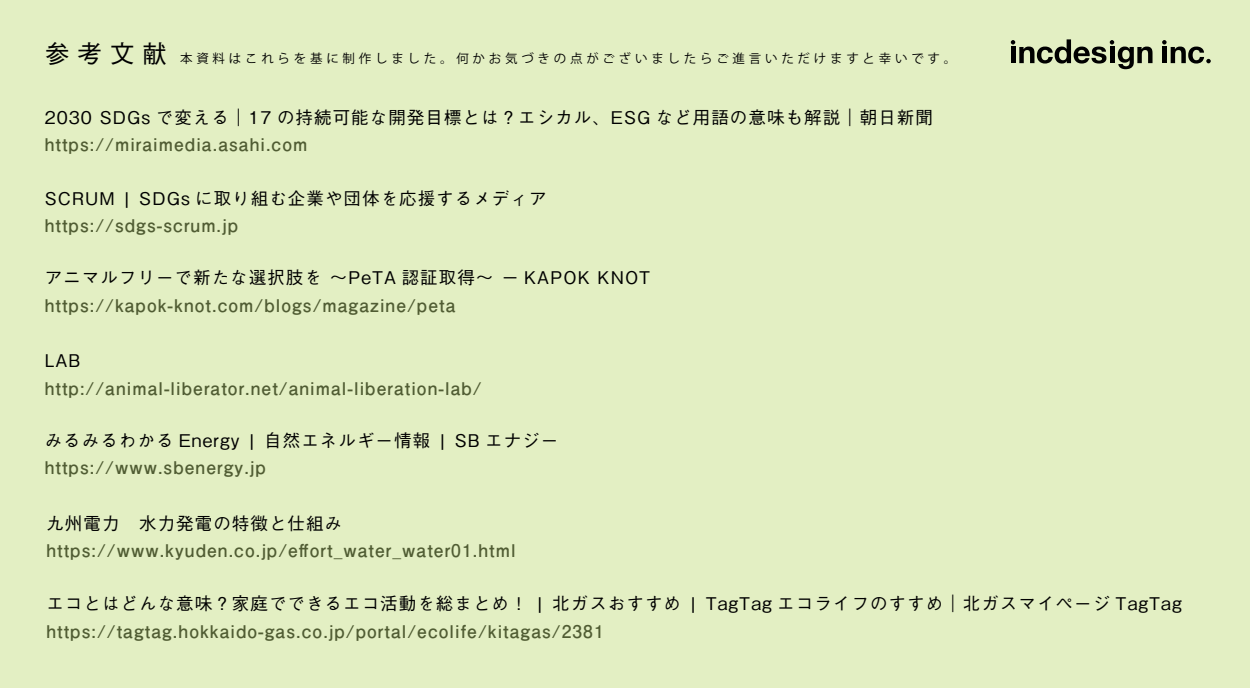
<style>
.page{position:relative;width:1250px;height:688px;background:#e3efc3}
.page>*{position:absolute;margin:0;border:0;box-sizing:border-box;transform-origin:0 0}
.t1{font:700 17.5px "Futo Go B101 Pr 6";letter-spacing:.06em;color:#505c33}
.t2{font:500 17.5px "Gothic BBB Pro";letter-spacing:.06em;color:#000}
.t3{font:12.5px "Koz Go Pr 6 N";letter-spacing:.3em;color:#000}
.s1{font-family:"Gothic BBB Pro";font-weight:500;font-size:25px}
</style>
<div class="page">
<svg style="left:1011px;top:39px;width:142px;height:30px"></svg>
<svg style="left:1162px;top:40px;width:49px;height:24px"></svg>
<p class="t3" style="left:45px;top:51px;width:913px"><span class="s1">参考文献</span> 本資料はこれらを基に制作しました。何かお気づきの点がございましたらご進言いただけますと幸いです。</p>
<p class="t2" style="left:45px;top:103px;width:890px">2030 SDGs で変える｜17 の持続可能な開発目標とは？エシカル、ESG など用語の意味も解説｜朝日新聞</p>
<p class="t1" style="left:45px;top:131px;width:264px">https://miraimedia.asahi.com</p>
<p class="t2" style="left:45px;top:184px;width:503px">SCRUM | SDGs に取り組む企業や団体を応援するメディア</p>
<p class="t1" style="left:45px;top:212px;width:195px">https://sdgs-scrum.jp</p>
<p class="t2" style="left:45px;top:264px;width:607px">アニマルフリーで新たな選択肢を ～PeTA 認証取得～ ー KAPOK KNOT</p>
<p class="t1" style="left:45px;top:291px;width:412px">https://kapok-knot.com/blogs/magazine/peta</p>
<p class="t2" style="left:45px;top:346px;width:37px">LAB</p>
<p class="t1" style="left:45px;top:374px;width:438px">http://animal-liberator.net/animal-liberation-lab/</p>
<p class="t2" style="left:45px;top:426px;width:515px">みるみるわかる Energy | 自然エネルギー情報 | SB エナジー</p>
<p class="t1" style="left:45px;top:453px;width:223px">https://www.sbenergy.jp</p>
<p class="t2" style="left:46px;top:509px;width:297px">九州電力　水力発電の特徴と仕組み</p>
<p class="t1" style="left:46px;top:536px;width:471px">https://www.kyuden.co.jp/effort_water_water01.html</p>
<p class="t2" style="left:46px;top:589px;width:1137px">エコとはどんな意味？家庭でできるエコ活動を総まとめ！ | 北ガスおすすめ | TagTag エコライフのすすめ｜北ガスマイページ TagTag</p>
<p class="t1" style="left:46px;top:616px;width:559px">https://tagtag.hokkaido-gas.co.jp/portal/ecolife/kitagas/2381</p>
</div>
